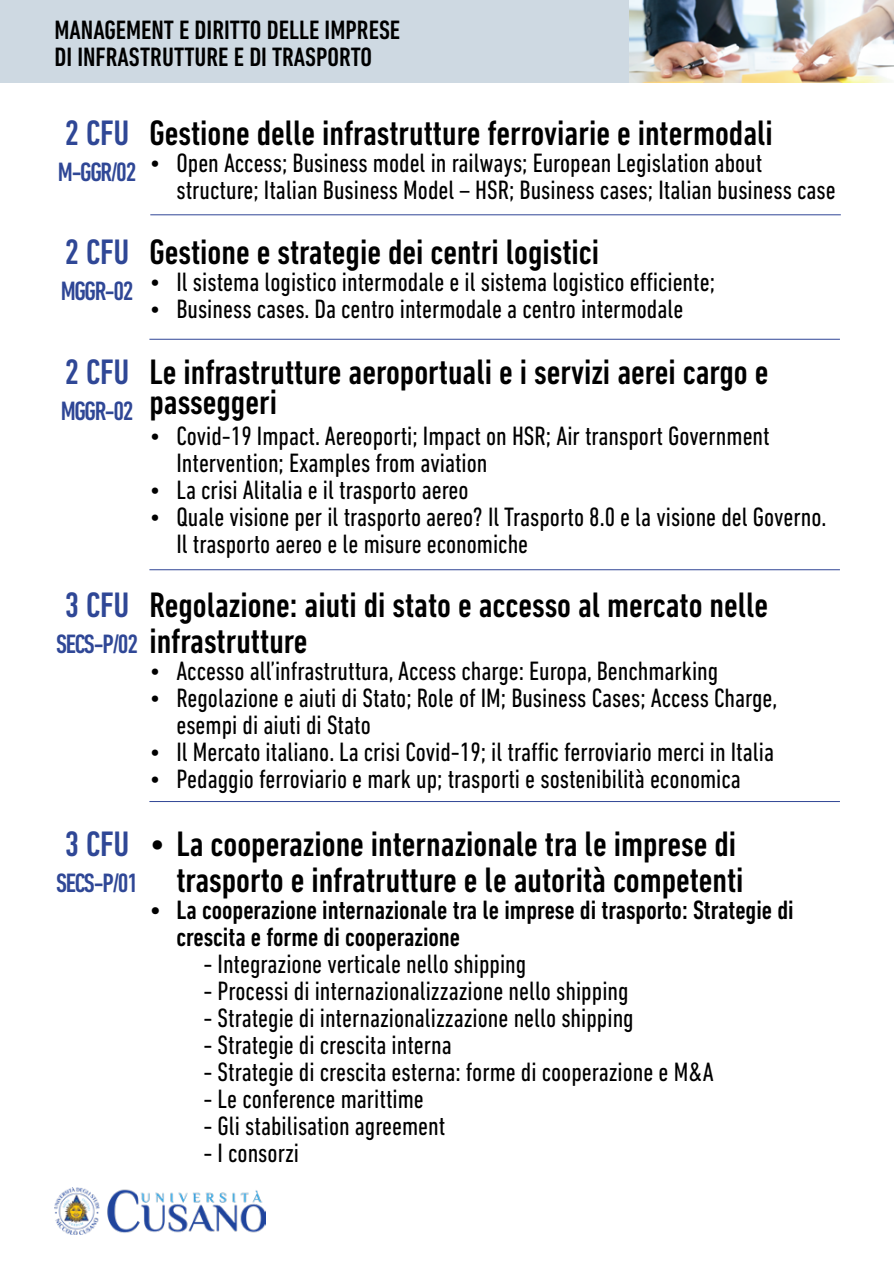
<style>
.page{position:relative;width:894px;height:1264px;background:#fff}
.page>*{position:absolute;margin:0;border:0;box-sizing:border-box;transform-origin:0 0}
.t1{font:500 condensed 36px/36px "DIN Next LT Pro";color:#000}
.t2{font:500 condensed 36px "DIN Next LT Pro";color:#2f4796}
.t3{font:condensed 27px/27px "DIN Next LT Pro";color:#000}
.t4{font:500 condensed 27px/27px "DIN Next LT Pro";color:#000}
.t5{font:500 condensed 27px "DIN Next LT Pro";letter-spacing:-.05em;color:#2f4796}
</style>
<div class="page">
<img style="left:54px;top:1187px;width:211px;height:47px">
<div style="left:0;top:0;width:893px;height:83px;background:#ced9e2"></div>
<img style="left:630px;top:0;width:263px;height:83px">
<hr style="left:149px;top:801px;width:690px;height:1px;background:#304696">
<hr style="left:149px;top:569px;width:690px;height:1px;background:#304696">
<hr style="left:149px;top:339px;width:690px;height:1px;background:#304696">
<hr style="left:150px;top:214px;width:690px;height:1px;background:#304696">
<p class="t4" style="left:54px;top:16px;width:347px">MANAGEMENT E DIRITTO DELLE IMPRESE<br>DI INFRASTRUTTURE E DI TRASPORTO</p>
<h1 class="t2" style="left:65px;top:112px;width:66px">2 CFU</h1>
<p class="t5" style="left:58px;top:157px;width:80px">M-GGR/02</p>
<h1 class="t2" style="left:65px;top:231px;width:66px">2 CFU</h1>
<p class="t5" style="left:61px;top:276px;width:74px">MGGR-02</p>
<h1 class="t1" style="left:149px;top:114px;width:625px">Gestione delle infrastrutture ferroviarie e intermodali</h1>
<p class="t3" style="left:176px;top:149px;width:660px;text-indent:-27px">• Open Access; Business model in railways; European Legislation about structure; Italian Business Model – HSR; Business cases; Italian business case</p>
<h1 class="t1" style="left:149px;top:233px;width:451px">Gestione e strategie dei centri logistici</h1>
<p class="t3" style="left:149px;top:268px;width:567px">• Il sistema logistico intermodale e il sistema logistico efficiente;</p>
<p class="t3" style="left:149px;top:295px;width:535px">• Business cases. Da centro intermodale a centro intermodale</p>
<h1 class="t2" style="left:65px;top:351px;width:66px">2 CFU</h1>
<p class="t5" style="left:61px;top:395px;width:74px">MGGR-02</p>
<h1 class="t2" style="left:65px;top:584px;width:66px">3 CFU</h1>
<p class="t5" style="left:56px;top:628px;width:83px">SECS-P/02</p>
<h1 class="t1" style="left:149px;top:356px;width:620px;line-height:30px">Le infrastrutture aeroportuali e i servizi aerei cargo e passeggeri</h1>
<p class="t3" style="left:176px;top:422px;width:594px;text-indent:-27px">• Covid-19 Impact. Aereoporti; Impact on HSR; Air transport Government<br>Intervention; Examples from aviation</p>
<p class="t3" style="left:149px;top:476px;width:321px">• La crisi Alitalia e il trasporto aereo</p>
<p class="t3" style="left:176px;top:503px;width:651px;text-indent:-27px">• Quale visione per il trasporto aereo? Il Trasporto 8.0 e la visione del Governo.<br>Il trasporto aereo e le misure economiche</p>
<h1 class="t1" style="left:149px;top:586px;width:620px">Regolazione: aiuti di stato e accesso al mercato nelle infrastrutture</h1>
<p class="t3" style="left:149px;top:656px;width:570px">• Accesso all’infrastruttura, Access charge: Europa, Benchmarking</p>
<p class="t3" style="left:176px;top:683px;width:602px;text-indent:-27px">• Regolazione e aiuti di Stato; Role of IM; Business Cases; Access Charge, esempi di aiuti di Stato</p>
<p class="t3" style="left:149px;top:737px;width:626px">• Il Mercato italiano. La crisi Covid-19; il traffic ferroviario merci in Italia</p>
<p class="t3" style="left:149px;top:764px;width:593px">• Pedaggio ferroviario e mark up; trasporti e sostenibilità economica</p>
<h1 class="t2" style="left:65px;top:823px;width:66px">3 CFU</h1>
<p class="t5" style="left:56px;top:867px;width:83px">SECS-P/01</p>
<h1 class="t1" style="left:149px;top:825px;width:595px;text-align:right">• La cooperazione internazionale tra le imprese di trasporto e infratrutture e le autorità competenti</h1>
<p class="t4" style="left:176px;top:896px;width:618px;text-indent:-27px">• La cooperazione internazionale tra le imprese di trasporto: Strategie di crescita e forme di cooperazione</p>
<p class="t3" style="left:203px;top:950px;width:324px">- Integrazione verticale nello shipping</p>
<p class="t3" style="left:203px;top:977px;width:426px">- Processi di internazionalizzazione nello shipping</p>
<p class="t3" style="left:203px;top:1004px;width:431px">- Strategie di internazionalizzazione nello shipping</p>
<p class="t3" style="left:203px;top:1031px;width:250px">- Strategie di crescita interna</p>
<p class="t3" style="left:203px;top:1058px;width:511px">- Strategie di crescita esterna: forme di cooperazione e M&amp;A</p>
<p class="t3" style="left:203px;top:1085px;width:222px">- Le conference marittime</p>
<p class="t3" style="left:203px;top:1112px;width:243px">- Gli stabilisation agreement</p>
<p class="t3" style="left:203px;top:1139px;width:97px">- I consorzi</p>
</div>
